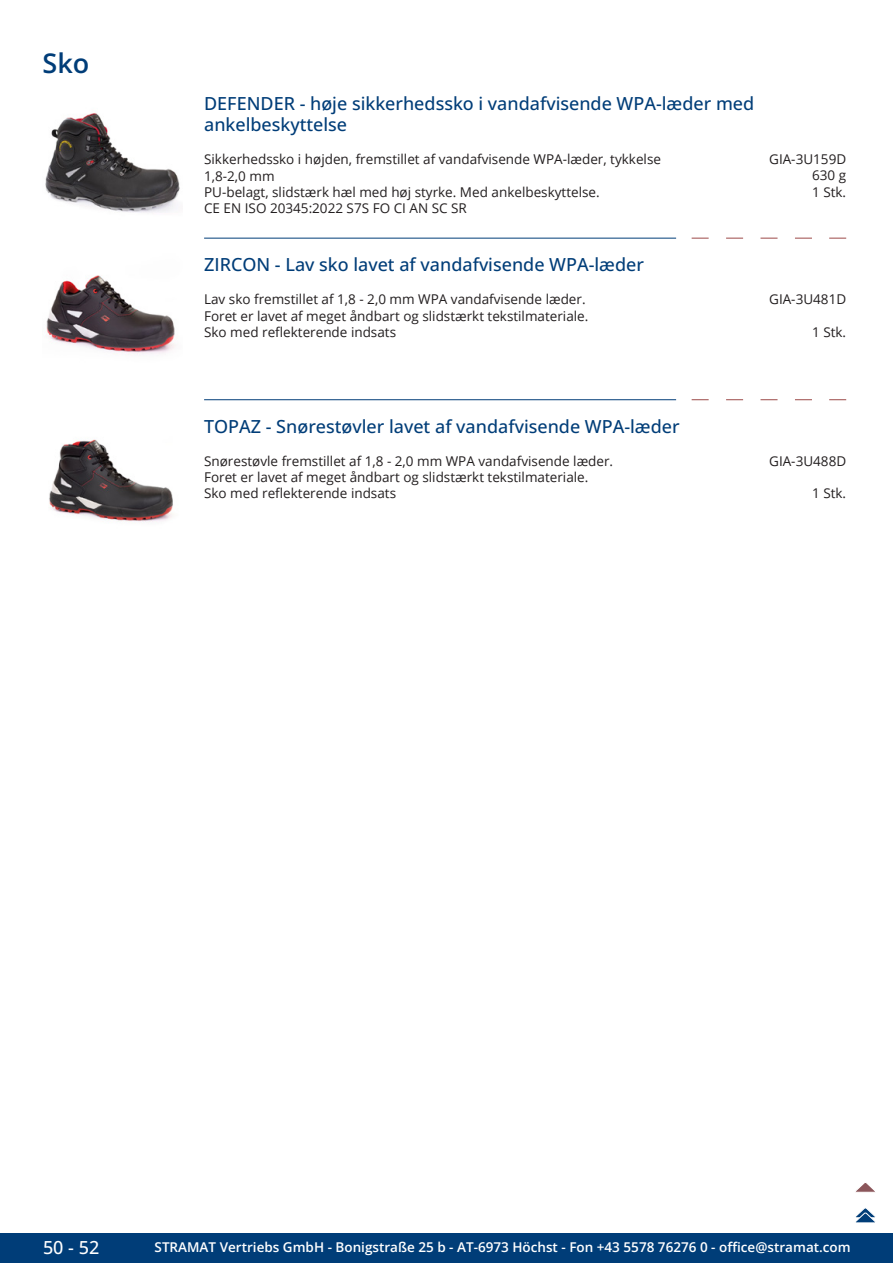
<style>
.page{position:relative;width:893px;height:1263px;background:#fff}
.page>*{position:absolute;margin:0;border:0;box-sizing:border-box;transform-origin:0 0}
.GruppeName{font:600 27px "Open Sans";color:#003d78}
.ArtikelName{font:500 18px/21.6px "Open Sans";color:#003d78}
.t1{font:500 18px "Open Sans";color:#fff}
.Beschreibung{font:13.5px/16.2px "Open Sans";color:#231f20}
.t2{font:600 13.5px "Open Sans";color:#fff}
.ArtikelNummer{font:13.5px "Open Sans";color:#231f20}
</style>
<div class="page">
<div style="left:0;top:1233px;width:893px;height:30px;background:#003d78"></div>
<img style="left:45px;top:113px;width:135px;height:100px">
<img style="left:46px;top:275px;width:129px;height:79px">
<svg style="left:692px;top:238px;width:17px;height:1px"></svg>
<svg style="left:726px;top:238px;width:17px;height:1px"></svg>
<svg style="left:760px;top:238px;width:17px;height:1px"></svg>
<svg style="left:795px;top:238px;width:17px;height:1px"></svg>
<svg style="left:829px;top:238px;width:17px;height:1px"></svg>
<hr style="left:204px;top:238px;width:472px;height:1px;background:#003d78">
<img style="left:49px;top:439px;width:124px;height:83px">
<svg style="left:692px;top:399px;width:17px;height:1px"></svg>
<svg style="left:726px;top:399px;width:17px;height:1px"></svg>
<svg style="left:760px;top:399px;width:17px;height:1px"></svg>
<svg style="left:795px;top:399px;width:17px;height:1px"></svg>
<svg style="left:829px;top:399px;width:17px;height:1px"></svg>
<hr style="left:204px;top:399px;width:472px;height:1px;background:#003d78">
<svg style="left:856px;top:1183px;width:19px;height:9px"></svg>
<svg style="left:855px;top:1208px;width:21px;height:15px"></svg>
<p class="GruppeName" style="left:43px;top:44px;width:48px">Sko</p>
<p class="ArtikelName" style="left:204px;top:92px;width:552px">DEFENDER - høje sikkerhedssko i vandafvisende WPA-læder med ankelbeskyttelse</p>
<p class="Beschreibung" style="left:204px;top:151px;width:458px">Sikkerhedssko i højden, fremstillet af vandafvisende WPA-læder, tykkelse 1,8-2,0 mm<br>PU-belagt, slidstærk hæl med høj styrke. Med ankelbeskyttelse.<br>CE EN ISO 20345:2022 S7S FO CI AN SC SR</p>
<p class="ArtikelNummer" style="left:769px;top:150px;width:79px">GIA-3U159D</p>
<p class="ArtikelNummer" style="left:812px;top:166px;width:36px">630 g</p>
<p class="ArtikelNummer" style="left:812px;top:182px;width:36px">1 Stk.</p>
<p class="ArtikelName" style="left:204px;top:253px;width:441px">ZIRCON - Lav sko lavet af vandafvisende WPA-læder</p>
<p class="Beschreibung" style="left:204px;top:291px;width:386px">Lav sko fremstillet af 1,8 - 2,0 mm WPA vandafvisende læder.<br>Foret er lavet af meget åndbart og slidstærkt tekstilmateriale.<br>Sko med reflekterende indsats</p>
<p class="ArtikelNummer" style="left:769px;top:290px;width:79px">GIA-3U481D</p>
<p class="ArtikelNummer" style="left:812px;top:322px;width:36px">1 Stk.</p>
<p class="ArtikelName" style="left:204px;top:415px;width:477px">TOPAZ - Snørestøvler lavet af vandafvisende WPA-læder</p>
<p class="Beschreibung" style="left:204px;top:453px;width:411px">Snørestøvle fremstillet af 1,8 - 2,0 mm WPA vandafvisende læder.<br>Foret er lavet af meget åndbart og slidstærkt tekstilmateriale.<br>Sko med reflekterende indsats</p>
<p class="ArtikelNummer" style="left:769px;top:452px;width:79px">GIA-3U488D</p>
<p class="ArtikelNummer" style="left:812px;top:484px;width:36px">1 Stk.</p>
<h2 class="t1" style="left:43px;top:1234px;width:58px">50 - 52</h2>
<p class="t2" style="left:155px;top:1238px;width:698px">STRAMAT Vertriebs GmbH - Bonigstraße 25 b - AT-6973 Höchst - Fon +43 5578 76276 0 - office@stramat.com</p>
</div>
